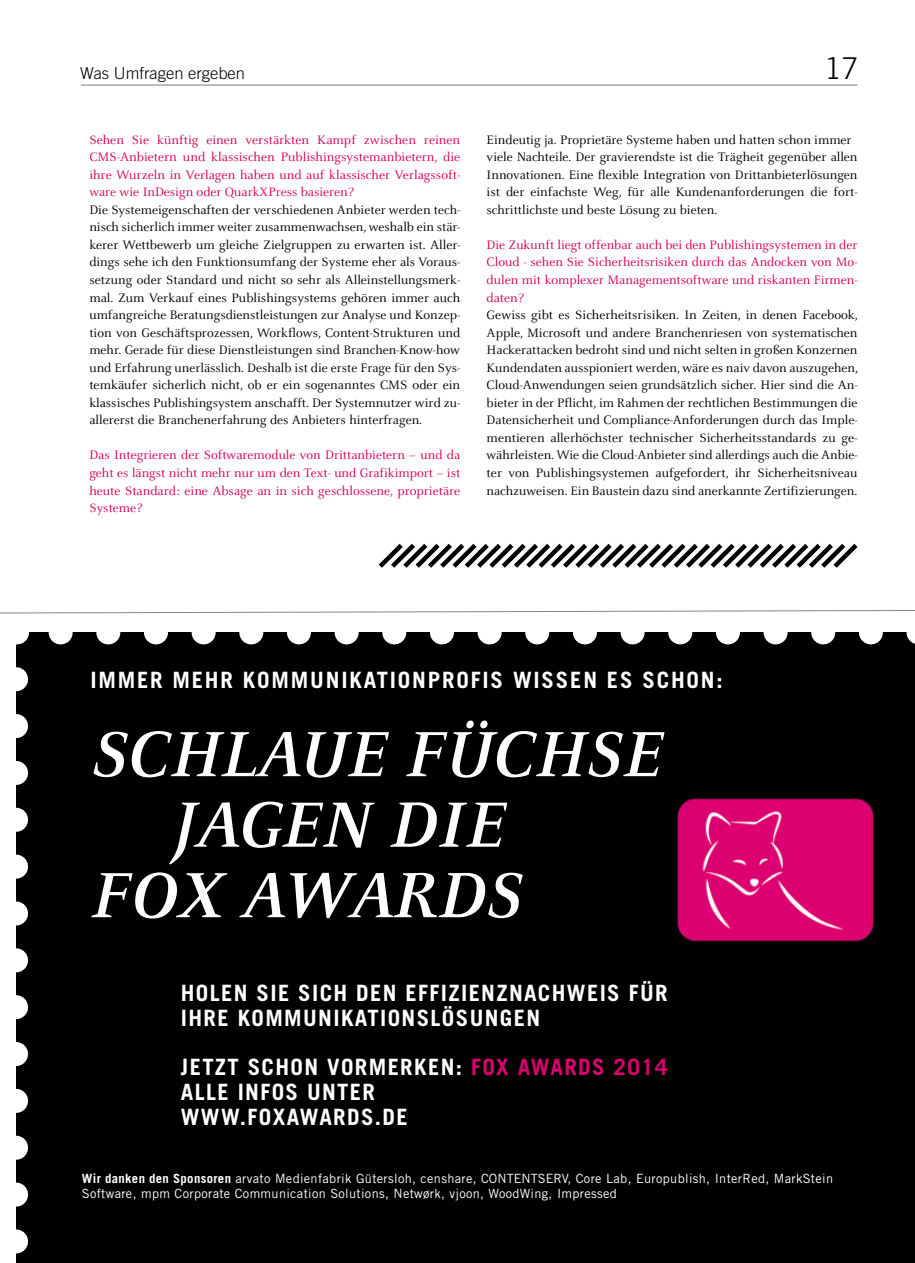
<style>
.page{position:relative;width:915px;height:1263px;background:#fff}
.page>*{position:absolute;margin:0;border:0;box-sizing:border-box;transform-origin:0 0}
.t1{font:italic 700 70.5px "Celeste";color:#fff}
.t2{font:300 30px "Trade Gothic";color:#000}
.t3{font:700 22.5px/24.8px "Trade Gothic";letter-spacing:.06em;color:#fff}
.t4{font:700 22.5px "Trade Gothic";letter-spacing:.08em;color:#fff}
.t5{font:300 16.5px "Trade Gothic";color:#000}
.t6{font:13.5px/17.5px "Celeste";color:#000;text-align:justify}
.t7{font:13.5px/17.5px "Celeste";color:#d40053;text-align:justify}
.t8{font:12.75px/15px "Trade Gothic";letter-spacing:.025em;color:#fff}
.s1{color:#dc0070}
.s2{font-weight:700}
</style>
<div class="page">
<hr style="left:81px;top:85px;width:776px;height:1px;background:#767897">
<div style="left:16px;top:632px;width:898px;height:631px;background:#000"></div>
<svg style="left:16px;top:679px;width:12px;height:575px"></svg>
<svg style="left:48px;top:632px;width:867px;height:12px"></svg>
<svg style="left:16px;top:632px;width:1px;height:12px"></svg>
<svg style="left:378px;top:543px;width:480px;height:25px"></svg>
<img style="left:677px;top:798px;width:197px;height:144px">
<svg style="left:0;top:610px;width:914px;height:4px"></svg>
<p class="t5" style="left:80px;top:63px;width:166px">Was Umfragen ergeben</p>
<h2 class="t2" style="left:824px;top:50px;width:35px">17</h2>
<p class="t7" style="left:89px;top:131px;width:372px">Sehen Sie künftig einen verstärkten Kampf zwischen reinen CMS-Anbietern und klassischen Publishingsystemanbietern, die ihre Wurzeln in Verlagen haben und auf klassischer Verlagssoft&shy;ware wie InDesign oder QuarkXPress basieren?</p>
<p class="t6" style="left:89px;top:201px;width:372px">Die Systemeigenschaften der verschiedenen Anbieter werden tech&shy;nisch sicherlich immer weiter zusammenwachsen, weshalb ein stär&shy;kerer Wettbewerb um gleiche Zielgruppen zu erwarten ist. Aller&shy;dings sehe ich den Funktionsumfang der Systeme eher als Voraus&shy;setzung oder Standard und nicht so sehr als Alleinstellungsmerk&shy;mal. Zum Verkauf eines Publishingsystems gehören immer auch umfangreiche Beratungsdienstleistungen zur Analyse und Konzep&shy;tion von Geschäftsprozessen, Workflows, Content-Strukturen und mehr. Gerade für diese Dienstleistungen sind Branchen-Know-how und Erfahrung unerlässlich. Deshalb ist die erste Frage für den Sys&shy;temkäufer sicherlich nicht, ob er ein sogenanntes CMS oder ein klassisches Publishingsystem anschafft. Der Systemnutzer wird zu&shy;allererst die Branchenerfahrung des Anbieters hinterfragen.</p>
<p class="t7" style="left:89px;top:447px;width:372px">Das Integrieren der Softwaremodule von Drittanbietern – und da geht es längst nicht mehr nur um den Text- und Grafikimport – ist heute Standard: eine Absage an in sich geschlossene, proprietäre Systeme?</p>
<p class="t6" style="left:486px;top:131px;width:372px;text-align:left">Eindeutig ja. Proprietäre Systeme haben und hatten schon immer viele Nachteile. Der gravierendste ist die Trägheit gegenüber allen Innovationen. Eine flexible Integration von Drittanbieterlösungen ist der einfachste Weg, für alle Kundenanforderungen die fort&shy;schrittlichste und beste Lösung zu bieten.</p>
<p class="t7" style="left:486px;top:236px;width:372px">Die Zukunft liegt offenbar auch bei den Publishingsystemen in der Cloud - sehen Sie Sicherheitsrisiken durch das Andocken von Mo&shy;dulen mit komplexer Managementsoftware und riskanten Firmen&shy;daten?</p>
<p class="t6" style="left:486px;top:306px;width:373px">Gewiss gibt es Sicherheitsrisiken. In Zeiten, in denen Facebook, Apple, Microsoft und andere Branchenriesen von systematischen Hackerattacken bedroht sind und nicht selten in großen Konzernen Kundendaten ausspioniert werden, wäre es naiv davon auszugehen, Cloud-Anwendungen seien grundsätzlich sicher. Hier sind die An&shy;bieter in der Pflicht, im Rahmen der rechtlichen Bestimmungen die Datensicherheit und Compliance-Anforderungen durch das Imple&shy;mentieren allerhöchster technischer Sicherheitsstandards zu ge&shy;währleisten. Wie die Cloud-Anbieter sind allerdings auch die Anbie&shy;ter von Publishingsystemen aufgefordert, ihr Sicherheitsniveau nachzuweisen. Ein Baustein dazu sind anerkannte Zertifizierungen.</p>
<h3 class="t4" style="left:90px;top:666px;width:633px">IMMER MEHR KOMMUNIKATIONPROFIS WISSEN ES SCHON:</h3>
<h1 class="t1" style="left:90px;top:715px;width:574px">SCHLAUE FÜCHSE</h1>
<h1 class="t1" style="left:171px;top:785px;width:336px">JAGEN DIE</h1>
<h1 class="t1" style="left:90px;top:856px;width:390px">FOX AWARDS</h1>
<h3 class="t3" style="left:181px;top:980px;width:483px;text-indent:224px">EFFIZIENZNACHWEIS FÜR<br>IHRE KOMMUNIKATIONSLÖSUNGEN</h3>
<h3 class="t3" style="left:181px;top:1054px;width:488px">JETZT SCHON VORMERKEN : <span class="s1">FOX AWARDS 2014<br></span>ALLE INFOS UNTER<br>WWW</h3>
<h3 class="t3" style="left:181px;top:980px;width:189px">HOLEN SIE SICH DEN</h3>
<h3 class="t3" style="left:240px;top:1104px;width:76px">.FOXAWARD</h3>
<h3 class="t3" style="left:361px;top:1104px;width:34px">S.DE</h3>
<p class="t8" style="left:82px;top:1170px;width:752px"><span class="s2">WIR DANKEN DEN SPONSOREN</span> arvato Medienfabrik Gütersloh, censhare, Contentserv, Core Lab, Europublish, InterRed, MarkStein<br>Software, mpm Corporate Communication Solutions, Netwørk, vjoon, WoodWing, Impressed</p>
</div>
